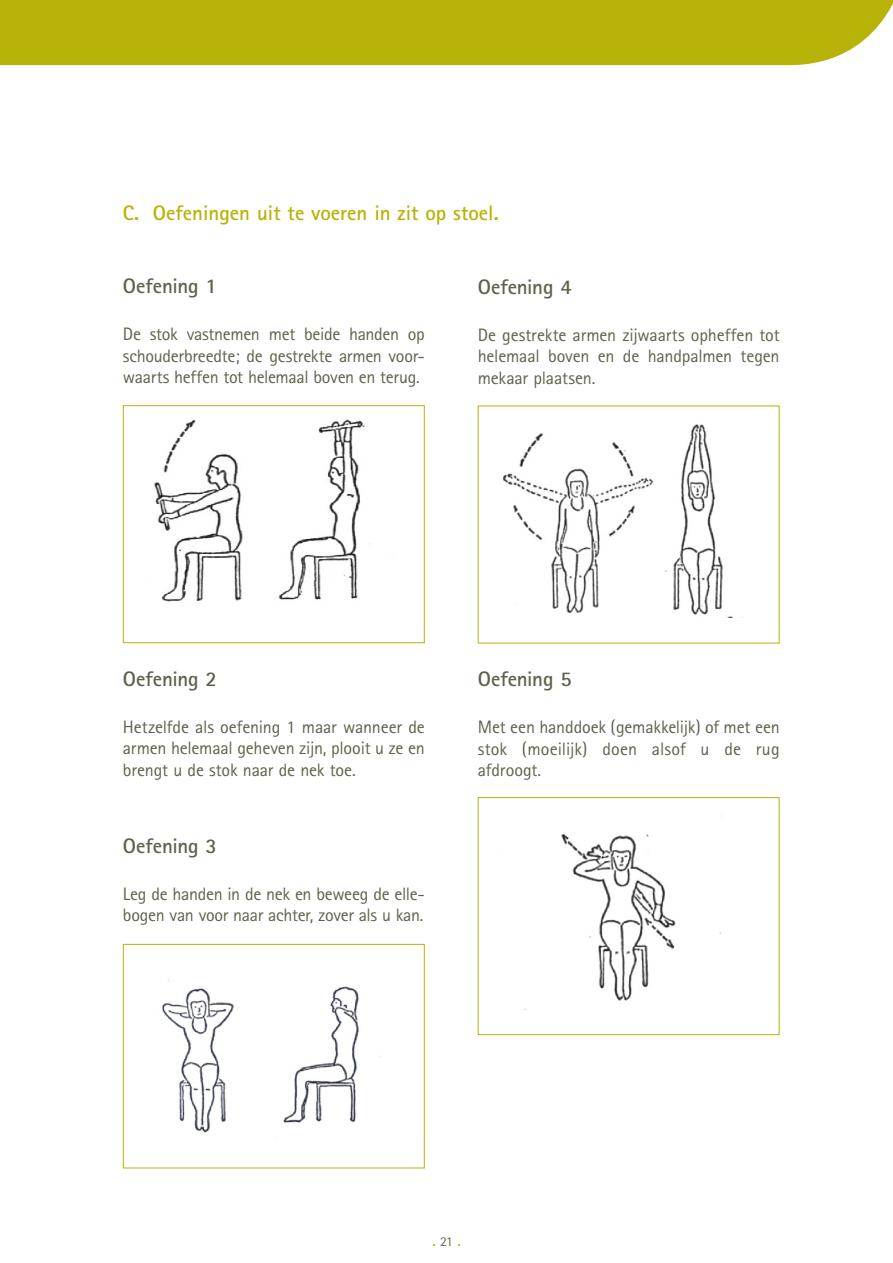
<style>
.page{position:relative;width:893px;height:1263px;background:#fff}
.page>*{position:absolute;margin:0;border:0;box-sizing:border-box;transform-origin:0 0}
.t1{font:700 21px "Rotis Sans Serif";letter-spacing:-.01em;color:#60614b}
.t2{font:700 21px "Rotis Sans Serif";color:#b8b309}
.t3{font:18px/21.6px "Rotis Sans Serif";letter-spacing:-.015em;color:#60614b;text-align:justify}
.t4{font:700 13.5px "Rotis Sans Serif";color:#b8b309}
.s1{font-weight:400;color:#60614b}
</style>
<div class="page">
<div style="left:1px;top:0;width:892px;height:65px;background:#b8b309"></div>
<img style="left:154px;top:419px;width:217px;height:183px">
<div style="left:123px;top:405px;width:302px;height:238px;border:1px solid #b8b309"></div>
<img style="left:162px;top:980px;width:219px;height:153px">
<div style="left:123px;top:944px;width:302px;height:224px;border:1px solid #b8b309"></div>
<img style="left:503px;top:424px;width:230px;height:193px">
<img style="left:524px;top:815px;width:199px;height:195px">
<div style="left:478px;top:797px;width:301px;height:238px;border:1px solid #b8b309"></div>
<svg style="left:0;top:0;width:1px;height:65px"></svg>
<p class="t2" style="left:123px;top:199px;width:377px">C. Oefeningen uit te voeren in zit op stoel.</p>
<p class="t1" style="left:123px;top:273px;width:95px">Oefening 1</p>
<p class="t3" style="left:123px;top:323px;width:303px">De stok vastnemen met beide handen op schouderbreedte; de gestrekte armen voor&shy;waarts heffen tot helemaal boven en terug.</p>
<p class="t1" style="left:478px;top:273px;width:95px">Oefening 4</p>
<p class="t3" style="left:478px;top:324px;width:303px">De gestrekte armen zijwaarts opheffen tot helemaal boven en de handpalmen tegen mekaar plaatsen.</p>
<p class="t1" style="left:123px;top:665px;width:95px">Oefening 2</p>
<p class="t3" style="left:123px;top:716px;width:303px">Hetzelfde als oefening 1 maar wanneer de armen helemaal geheven zijn, plooit u ze en brengt u de stok naar de nek toe.</p>
<p class="t1" style="left:123px;top:832px;width:95px">Oefening 3</p>
<p class="t3" style="left:123px;top:883px;width:303px">Leg de handen in de nek en beweeg de elle&shy;bogen van voor naar achter, zover als u kan.</p>
<p class="t1" style="left:478px;top:666px;width:95px">Oefening 5</p>
<p class="t3" style="left:478px;top:716px;width:303px">Met een handdoek (gemakkelijk) of met een stok (moeilijk) doen alsof u de rug afdroogt.</p>
<p class="t4" style="left:432px;top:1232px;width:30px">.<span class="s1">21</span>.</p>
</div>
